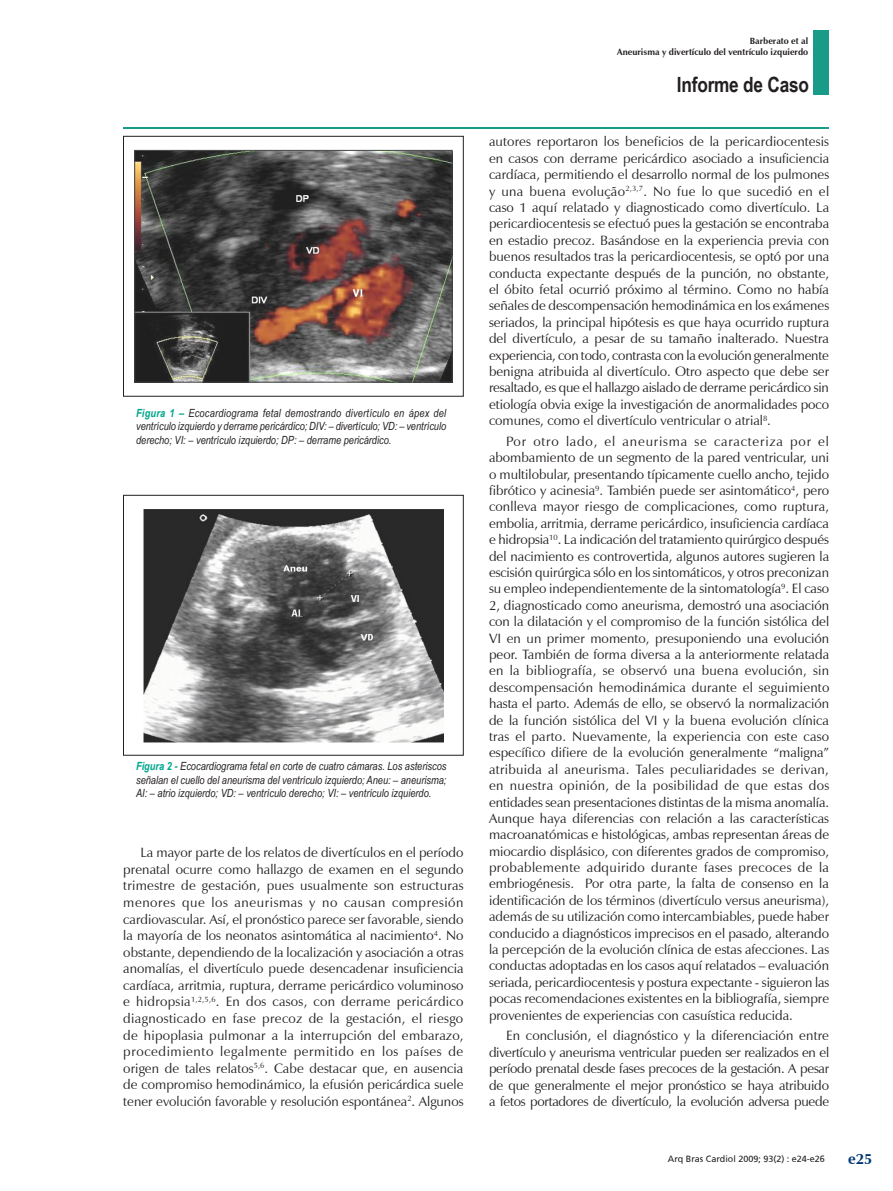
<style>
.page{position:relative;width:893px;height:1191px;background:#fff}
.page>*{position:absolute;margin:0;border:0;box-sizing:border-box;transform-origin:0 0}
.t1{font:700 21px "Arial Narrow";letter-spacing:-.01em;color:#231f20}
.t2{font:700 15px "Zapf Humanist 601 BT";color:#013775}
.Texto{font:13.5px/16.4px "Zapf Humanist 601 BT";color:#231f20;text-align:justify}
.z07_4_figura_titulo{font:italic 11.25px/13.5px "Arial Narrow";color:#231f20;text-align:justify}
.z08_0_cabecalho{font:700 9px "Zapf Humanist 601 BT";color:#231f20}
.t3{font:9px "Frutiger";color:#231f20}
.s1{font-weight:700;color:#00a78e}
</style>
<div class="page">
<img style="left:136px;top:152px;width:314px;height:228px">
<div style="left:134px;top:150px;width:318px;height:232px;border:1px solid #424345"></div>
<div style="left:123px;top:136px;width:340px;height:260px;border:1px solid #231f20"></div>
<div style="left:123px;top:495px;width:340px;height:260px;border:1px solid #231f20"></div>
<img style="left:144px;top:509px;width:299px;height:233px">
<hr style="left:123px;top:127px;width:706px;height:1px;background:#189c88">
<div style="left:813px;top:30px;width:16px;height:64px;background:#189c88"></div>
<p class="z07_4_figura_titulo" style="left:136px;top:405px;width:312px"><span class="s1">Figura 1 –</span> Ecocardiograma fetal demostrando divertículo en ápex del ventrículo izquierdo y derrame pericárdico; DIV: – divertículo; VD: – ventrículo derecho; VI: – ventrículo izquierdo; DP: – derrame pericárdico.</p>
<p class="z07_4_figura_titulo" style="left:136px;top:759px;width:312px"><span class="s1">Figura 2 -</span> Ecocardiograma fetal en corte de cuatro cámaras. Los asteriscos señalan el cuello del aneurisma del ventrículo izquierdo; Aneu: – aneurisma; AI: – atrio izquierdo; VD: – ventrículo derecho; VI: – ventrículo izquierdo.</p>
<p class="Texto" style="left:123px;top:844px;width:342px;text-indent:17px">La mayor parte de los relatos de divertículos en el período prenatal ocurre como hallazgo de examen en el segundo trimestre de gestación, pues usualmente son estructuras menores que los aneurismas y no causan compresión cardiovascular. Así, el pronóstico parece ser favorable, siendo la mayoría de los neonatos asintomática al nacimiento<sup>4</sup>. No obstante, dependiendo de la localización y asociación a otras anomalías, el divertículo puede desencadenar insuficiencia cardíaca, arritmia, ruptura, derrame pericárdico voluminoso e hidropsia<sup>1,2,5,6</sup>. En dos casos, con derrame pericárdico diagnosticado en fase precoz de la gestación, el riesgo de hipoplasia pulmonar a la interrupción del embarazo, procedimiento legalmente permitido en los países de origen de tales relatos<sup>5,6</sup>. Cabe destacar que, en ausencia de compromiso hemodinámico, la efusión pericárdica suele tener evolución favorable y resolución espontánea<sup>2</sup>. Algunos</p>
<p class="z08_0_cabecalho" style="left:750px;top:36px;width:60px">Barberato et al</p>
<p class="z08_0_cabecalho" style="left:617px;top:47px;width:193px">Aneurisma y divertículo del ventrículo izquierdo</p>
<p class="t1" style="left:677px;top:69px;width:133px">Informe de Caso</p>
<p class="Texto" style="left:489px;top:134px;width:342px">autores reportaron los beneficios de la pericardiocentesis en casos con derrame pericárdico asociado a insuficiencia cardíaca, permitiendo el desarrollo normal de los pulmones y una buena evolução<sup>2,3,7</sup>. No fue lo que sucedió en el caso 1 aquí relatado y diagnosticado como divertículo. La pericardiocentesis se efectuó pues la gestación se encontraba en estadio precoz. Basándose en la experiencia previa con buenos resultados tras la pericardiocentesis, se optó por una conducta expectante después de la punción, no obstante, el óbito fetal ocurrió próximo al término. Como no había señales de descompensación hemodinámica en los exámenes seriados, la principal hipótesis es que haya ocurrido ruptura del divertículo, a pesar de su tamaño inalterado. Nuestra experiencia, con todo, contrasta con la evolución generalmente benigna atribuida al divertículo. Otro aspecto que debe ser resaltado, es que el hallazgo aislado de derrame pericárdico sin etiología obvia exige la investigación de anormalidades poco comunes, como el divertículo ventricular o atrial<sup>8</sup>.</p>
<p class="Texto" style="left:489px;top:433px;width:342px;text-indent:17px">Por otro lado, el aneurisma se caracteriza por el abombamiento de un segmento de la pared ventricular, uni o multilobular, presentando típicamente cuello ancho, tejido fibrótico y acinesia<sup>9</sup>. También puede ser asintomático<sup>4</sup>, pero conlleva mayor riesgo de complicaciones, como ruptura, embolia, arritmia, derrame pericárdico, insuficiencia cardíaca e hidropsia<sup>10</sup>. La indicación del tratamiento quirúrgico después del nacimiento es controvertida, algunos autores sugieren la escisión quirúrgica sólo en los sintomáticos, y otros preconizan su empleo independientemente de la sintomatología<sup>9</sup>. El caso 2, diagnosticado como aneurisma, demostró una asociación con la dilatación y el compromiso de la función sistólica del VI en un primer momento, presuponiendo una evolución peor. También de forma diversa a la anteriormente relatada en la bibliografía, se observó una buena evolución, sin descompensación hemodinámica durante el seguimiento hasta el parto. Además de ello, se observó la normalización de la función sistólica del VI y la buena evolución clínica tras el parto. Nuevamente, la experiencia con este caso específico difiere de la evolución generalmente “maligna” atribuida al aneurisma. Tales peculiaridades se derivan, en nuestra opinión, de la posibilidad de que estas dos entidades sean presentaciones distintas de la misma anomalía.<br>Aunque haya diferencias con relación a las características macroanatómicas e histológicas, ambas representan áreas de miocardio displásico, con diferentes grados de compromiso, probablemente adquirido durante fases precoces de la embriogénesis. Por otra parte, la falta de consenso en la identificación de los términos (divertículo versus aneurisma), además de su utilización como intercambiables, puede haber conducido a diagnósticos imprecisos en el pasado, alterando la percepción de la evolución clínica de estas afecciones. Las conductas adoptadas en los casos aquí relatados – evaluación seriada, pericardiocentesis y postura expectante - siguieron las pocas recomendaciones existentes en la bibliografía, siempre provenientes de experiencias con casuística reducida.</p>
<p class="Texto" style="left:489px;top:1027px;width:342px;text-indent:17px">En conclusión, el diagnóstico y la diferenciación entre divertículo y aneurisma ventricular pueden ser realizados en el período prenatal desde fases precoces de la gestación. A pesar de que generalmente el mejor pronóstico se haya atribuido a fetos portadores de divertículo, la evolución adversa puede</p>
<p class="t3" style="left:668px;top:1153px;width:159px">Arq Bras Cardiol 2009; 93(2) : e24-e26</p>
<p class="t2" style="left:848px;top:1149px;width:26px">e25</p>
</div>
